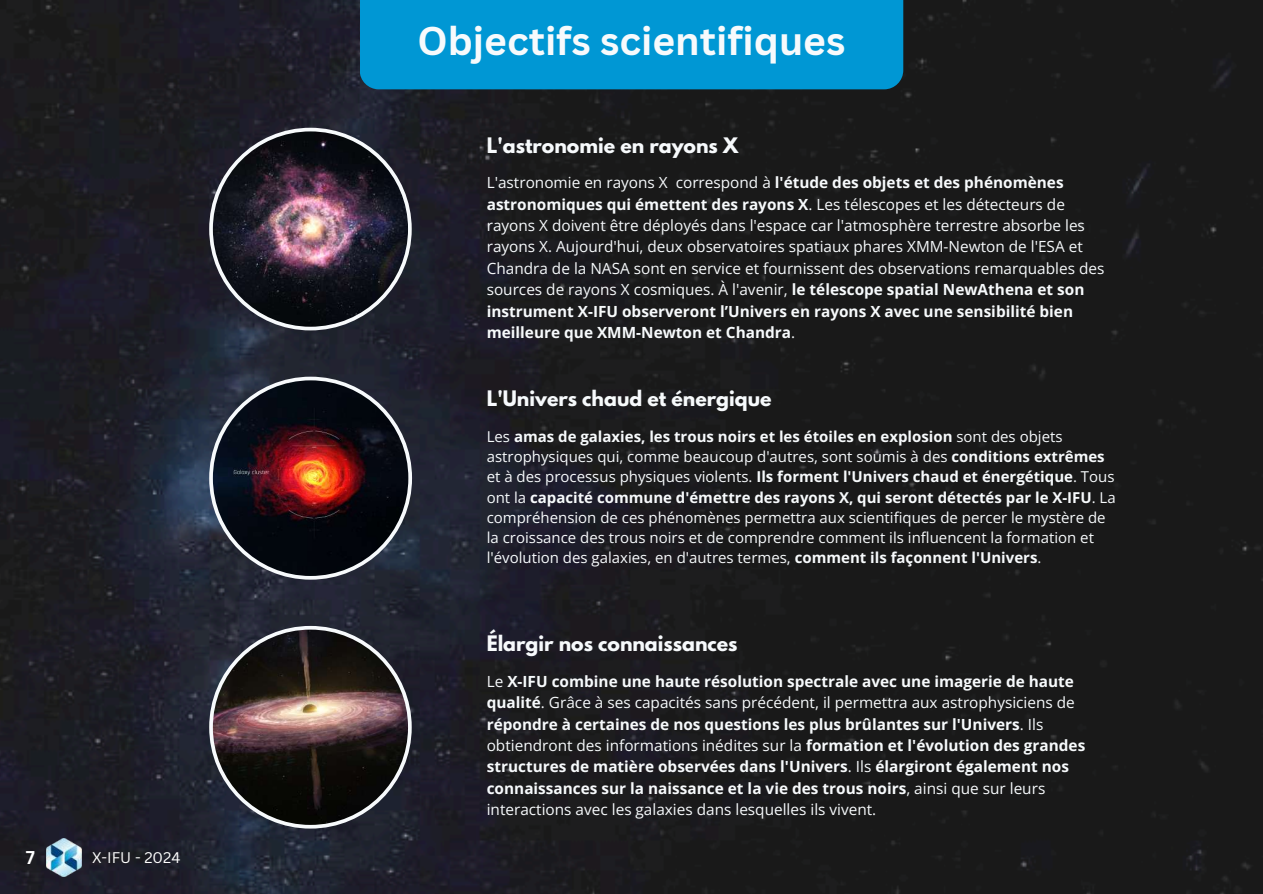
<style>
.page{position:relative;width:1263px;height:894px;background:#fff}
.page>*{position:absolute;margin:0;border:0;box-sizing:border-box;transform-origin:0 0}
.t1{font:700 39px "Canva Sans";color:#f7fafc}
.t2{font:700 18.9px "League Spartan";color:#f7fafc}
.t3{font:700 18px "Canva Sans";color:#fff}
.t4{font:15.3px/21.3px "Open Sans";color:#f7fafc}
.t5{font:700 15.3px/21.3px "Open Sans";color:#f7fafc}
.t6{font:15px/20.2px "Open Sans";color:#f7fafc}
.t7{font:15px "Canva Sans";color:#fff}
.s1{font-weight:700}
.s2{font-weight:400}
</style>
<div class="page">
<img style="left:0;top:0;width:1263px;height:893px">
<div style="left:360px;top:0;width:543px;height:89px;background:#0097d4"></div>
<img style="left:209px;top:128px;width:203px;height:202px">
<img style="left:209px;top:625px;width:203px;height:203px">
<img style="left:209px;top:376px;width:203px;height:203px">
<img style="left:47px;top:837px;width:34px;height:39px">
<p class="t3" style="left:26px;top:844px;width:11px">7</p>
<p class="t7" style="left:92px;top:846px;width:90px">X-IFU - 2024</p>
<h1 class="t1" style="left:417px;top:13px;width:430px">Objectifs scientifiques</h1>
<p class="t2" style="left:487px;top:136px;width:253px">L'astronomie en rayons X</p>
<p class="t4" style="left:487px;top:171px;width:619px">L'astronomie en rayons X correspond à <span class="s1">l'étude des objets et des phénomènes astronomiques qui émettent des rayons X</span>. Les télescopes et les détecteurs de rayons X doivent être déployés dans l'espace car l'atmosphère terrestre absorbe les rayons X. Aujourd'hui, deux observatoires spatiaux phares XMM-Newton de l'ESA et Chandra de la NASA sont en service et fournissent des observations remarquables des sources de rayons X cosmiques. À l'avenir, <span class="s1">le télescope spatial NewAthena et son instrument X-IFU observeront l’Univers en rayons X avec une sensibilité bien meilleure que XMM-Newton et Chandra</span>.</p>
<p class="t2" style="left:487px;top:388px;width:286px">L'Univers chaud et énergique</p>
<p class="t6" style="left:487px;top:426px;width:631px">Les <span class="s1">amas de galaxies, les trous noirs et les étoiles en explosion</span> sont des objets astrophysiques qui, comme beaucoup d'autres, sont soumis à des <span class="s1">conditions extrêmes </span>et à des processus physiques violents. <span class="s1">Ils forment l'Univers chaud et énergétique</span>. Tous ont la <span class="s1">capacité commune d'émettre des rayons X, qui seront détectés par le X-IFU</span>. La compréhension de ces phénomènes permettra aux scientifiques de percer le mystère de la croissance des trous noirs et de comprendre comment ils influencent la formation et l'évolution des galaxies, en d'autres termes, <span class="s1">comment ils façonnent l'Univers</span>.</p>
<p class="t2" style="left:487px;top:634px;width:252px">Élargir nos connaissances</p>
<p class="t5" style="left:487px;top:670px;width:600px"><span class="s2">Le</span> X-IFU combine une haute résolution spectrale avec une imagerie de haute qualité<span class="s2">. Grâce à ses capacités sans précédent, il permettra aux astrophysiciens de </span>répondre à certaines de nos questions les plus brûlantes sur l'Univers<span class="s2">. Ils obtiendront des informations inédites sur la</span> formation et l'évolution des grandes structures de matière observées dans l'Univers<span class="s2">. Ils</span> élargiront également nos connaissances sur la naissance et la vie des trous noirs<span class="s2">, ainsi que sur leurs interactions avec les galaxies dans lesquelles ils vivent.</span></p>
</div>
